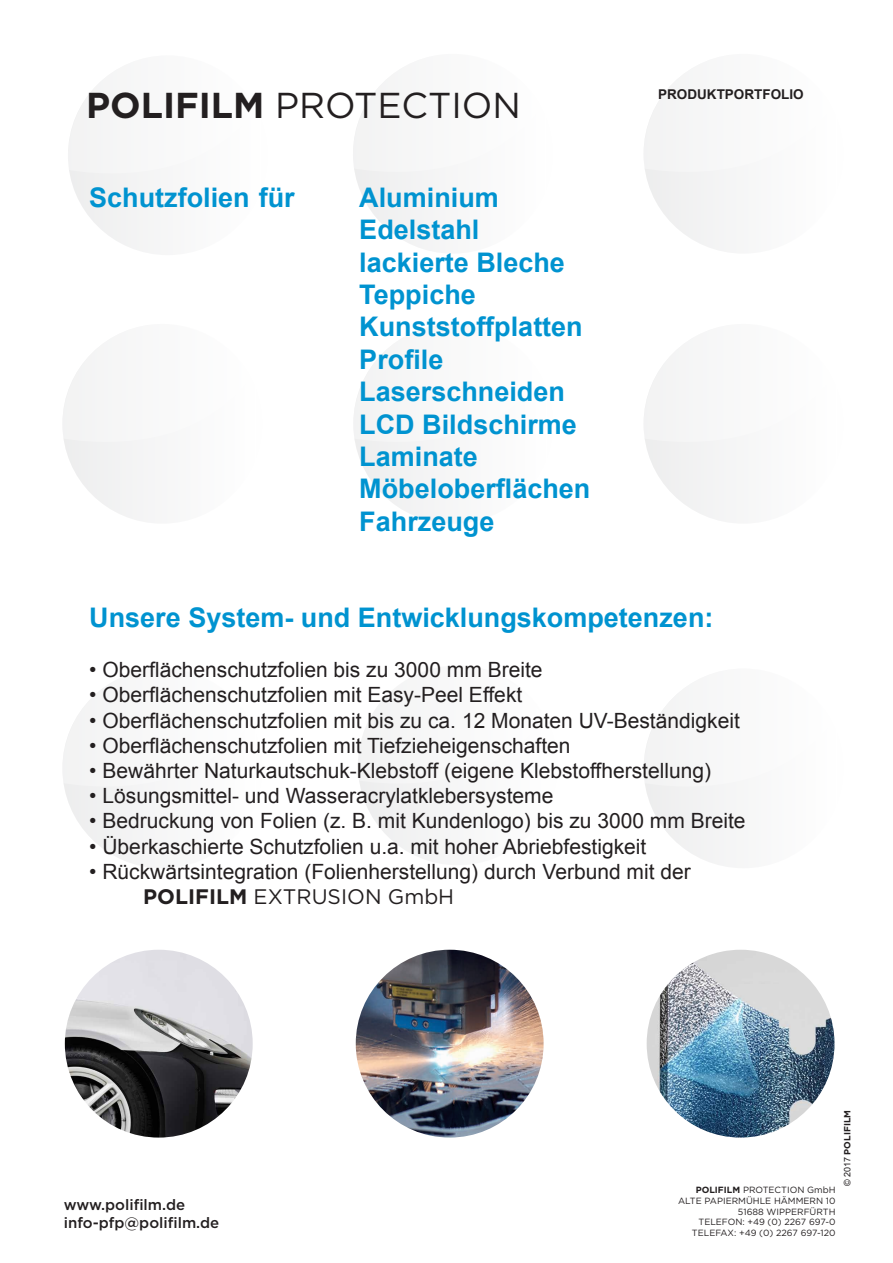
<style>
.page{position:relative;width:893px;height:1263px;background:#fff}
.page>*{position:absolute;margin:0;border:0;box-sizing:border-box;transform-origin:0 0}
.t1{font:36px "Gotham";color:#231f20}
.t2{font:700 27px/32.4px "Arial";color:#0093d0}
.t3{font:21px "Arial";color:#231f20}
.t4{font:21px "Gotham";color:#231f20}
.t5{font:500 15px/18px "Gotham";color:#231f20}
.t6{font:700 13.5px "Arial";color:#231f20}
.t7{font:9px/10.8px "Gotham";color:#231f20}
.t8{font:700 9px "Gotham";color:#231f20}
.s1{font-weight:700}
.s2{font-family:"Arial";font-weight:400}
</style>
<div class="page">
<div style="left:353px;top:54px;width:200px;height:200px;background:#f8f8f8;border-radius:100px"></div>
<div style="left:68px;top:55px;width:200px;height:200px;background:#f8f8f8;border-radius:100px"></div>
<div style="left:643px;top:54px;width:200px;height:200px;background:#f8f8f8;border-radius:100px"></div>
<div style="left:643px;top:324px;width:200px;height:200px;background:#f8f8f8;border-radius:100px"></div>
<div style="left:62px;top:668px;width:200px;height:200px;background:#f8f8f8;border-radius:100px"></div>
<div style="left:358px;top:665px;width:200px;height:200px;background:#f8f8f8;border-radius:100px"></div>
<div style="left:644px;top:668px;width:199px;height:200px;background:#f8f8f8;border-radius:100px"></div>
<div style="left:353px;top:324px;width:200px;height:200px;background:#f8f8f8;border-radius:100px"></div>
<div style="left:62px;top:324px;width:200px;height:200px;background:#f8f8f8;border-radius:100px"></div>
<img style="left:356px;top:950px;width:188px;height:187px;border-radius:94px">
<img style="left:647px;top:950px;width:187px;height:187px;border-radius:94px">
<img style="left:65px;top:950px;width:188px;height:187px;border-radius:94px">
<h1 class="t1" style="left:86px;top:82px;width:436px"><span class="s1">POLIFILM</span> PROTECTION</h1>
<p class="t2" style="left:89px;top:182px;width:207px">Schutzfolien für</p>
<p class="t2" style="left:359px;top:182px;width:233px">Aluminium<br>Edelstahl lackierte Bleche<br>Teppiche<br>Kunststoffplatten<br>Profile<br>Laserschneiden<br>LCD Bildschirme<br>Laminate<br>Möbeloberflächen<br>Fahrzeuge</p>
<p class="t6" style="left:658px;top:85px;width:147px">PRODUKTPORTFOLIO</p>
<p class="t2" style="left:89px;top:602px;width:626px">Unsere System- und Entwicklungskompetenzen:</p>
<p class="t3" style="left:89px;top:656px;width:455px">• Oberflächenschutzfolien bis zu 3000 mm Breite</p>
<p class="t3" style="left:89px;top:681px;width:435px">• Oberflächenschutzfolien mit Easy-Peel Effekt</p>
<p class="t3" style="left:89px;top:706px;width:652px">• Oberflächenschutzfolien mit bis zu ca. 12 Monaten UV-Beständigkeit</p>
<p class="t3" style="left:89px;top:731px;width:483px">• Oberflächenschutzfolien mit Tiefzieheigenschaften</p>
<p class="t3" style="left:89px;top:757px;width:623px">• Bewährter Naturkautschuk-Klebstoff (eigene Klebstoffherstellung)</p>
<p class="t3" style="left:89px;top:782px;width:466px">• Lösungsmittel- und Wasseracrylatklebersysteme</p>
<p class="t3" style="left:89px;top:807px;width:658px">• Bedruckung von Folien (z. B. mit Kundenlogo) bis zu 3000 mm Breite</p>
<p class="t3" style="left:89px;top:832px;width:559px">• Überkaschierte Schutzfolien u.a. mit hoher Abriebfestigkeit</p>
<p class="t3" style="left:89px;top:857px;width:603px">• Rückwärtsintegration (Folienherstellung) durch Verbund mit der</p>
<p class="t4" style="left:143px;top:883px;width:312px"><span class="s1">POLIFILM</span> EXTRUSION GMBH</p>
<p class="t5" style="left:64px;top:1196px;width:157px">www.polifilm.de info-pfp@polifilm.de</p>
<p class="t7" style="left:678px;top:1184px;width:159px;text-indent:18px"><span class="s1">POLIFILM</span> PROTECTION GMBH<br>ALTE PAPIERMÜHLE HÄMMERN</p>
<p class="t7" style="left:692px;top:1195px;width:145px;text-align:right">10<br>51688 WIPPERFÜRTH<br>TELEFON: +49 (0) 2267 697-0<br>TELEFAX: +49 (0) 2267 697-120</p>
<p class="t8" style="left:841px;top:1186px;width:77px;rotate:-90deg"><span class="s2">© 2017</span> POLIFILM</p>
</div>
